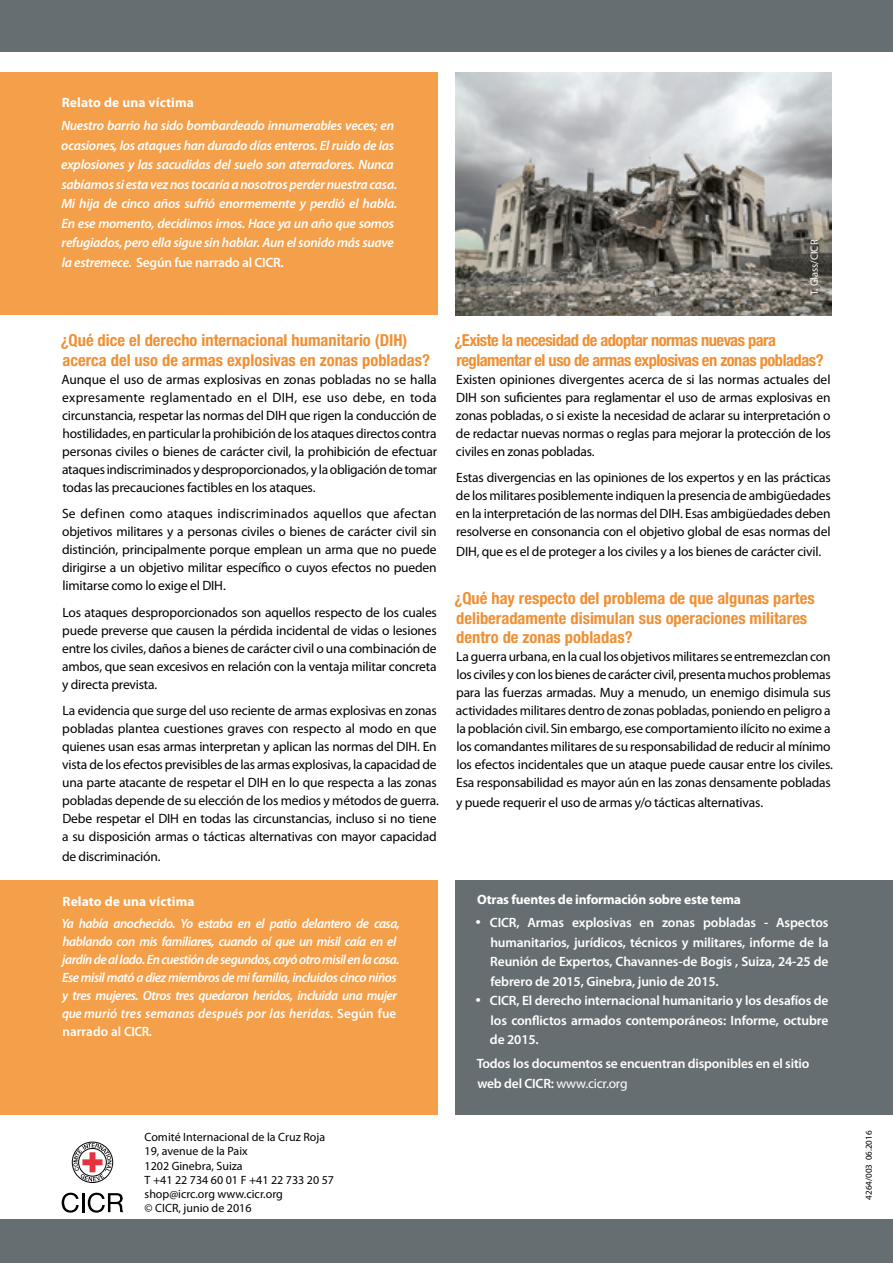
<style>
.page{position:relative;width:893px;height:1263px;background:#fff}
.page>*{position:absolute;margin:0;border:0;box-sizing:border-box;transform-origin:0 0}
.t1{font:700 condensed 16.5px/19.5px "Helvetica Neue LT Std";color:#f09034}
.t2{font:700 condensed 16.5px/19.5px "Helvetica Neue LT Std";letter-spacing:-.03em;color:#f09034}
.t3{font:13.5px/18px "Myriad Pro";letter-spacing:-.015em;color:#000;text-align:justify}
.t4{font:italic 600 13.5px/19.5px "Myriad Pro";letter-spacing:-.02em;color:#fff}
.t5{font:600 13.5px/19.5px "Myriad Pro";letter-spacing:-.01em;color:#fff;text-align:justify}
.t6{font:700 13.5px "Myriad Pro";letter-spacing:-.015em;color:#fff}
.t7{font:700 13.5px "Myriad Pro";letter-spacing:.01em;color:#fff}
.t8{font:12px/14.2px "Myriad Pro";color:#000}
.t9{font:10.5px "Myriad Pro";color:#fff}
.t10{font:9px "Myriad Pro";color:#000}
.s1{font-style:normal}
.s2{font-weight:400}
</style>
<div class="page">
<div style="left:0;top:1219px;width:893px;height:44px;background:#676e71"></div>
<img style="left:455px;top:72px;width:376px;height:243px">
<div style="left:0;top:72px;width:437px;height:243px;background:#f49f4a"></div>
<div style="left:0;top:880px;width:438px;height:235px;background:#f49f4a"></div>
<div style="left:455px;top:881px;width:438px;height:234px;background:#676e71"></div>
<div style="left:72px;top:1142px;width:41px;height:41px;border:1px solid #000;border-radius:50%"></div>
<svg style="left:73px;top:1143px;width:39px;height:38px"></svg>
<svg style="left:62px;top:1193px;width:61px;height:19px"></svg>
<div style="left:0;top:0;width:893px;height:51px;background:#676e71"></div>
<p class="t7" style="left:62px;top:93px;width:134px">Relato de una víctima</p>
<p class="t4" style="left:61px;top:116px;width:337px">Nuestro barrio ha sido bombardeado innumerables veces; en ocasiones, los ataques han durado días enteros. El ruido de las explosiones y las sacudidas del suelo son aterradores. Nunca sabíamos si esta vez nos tocaría a nosotros perder nuestra casa.<br>Mi hija de cinco años sufrió enormemente y perdió el habla.<br>En ese momento, decidimos irnos. Hace ya un año que somos refugiados, pero ella sigue sin hablar. Aun el sonido más suave la estremece. <span class="s1">Según fue narrado al CICR.</span></p>
<p class="t1" style="left:61px;top:330px;width:371px">¿Qué dice el derecho internacional humanitario (DIH) acerca del uso de armas explosivas en zonas pobladas?</p>
<p class="t3" style="left:61px;top:370px;width:377px">Aunque el uso de armas explosivas en zonas pobladas no se halla expresamente reglamentado en el DIH, ese uso debe, en toda circunstancia, respetar las normas del DIH que rigen la conducción de hostilidades, en particular la prohibición de los ataques directos contra personas civiles o bienes de carácter civil, la prohibición de efectuar ataques indiscriminados y desproporcionados, y la obligación de tomar todas las precauciones factibles en los ataques.</p>
<p class="t3" style="left:62px;top:504px;width:376px">Se definen como ataques indiscriminados aquellos que afectan objetivos militares y a personas civiles o bienes de carácter civil sin distinción, principalmente porque emplean un arma que no puede dirigirse a un objetivo militar específico o cuyos efectos no pueden limitarse como lo exige el DIH.</p>
<p class="t3" style="left:62px;top:603px;width:376px">Los ataques desproporcionados son aquellos respecto de los cuales puede preverse que causen la pérdida incidental de vidas o lesiones entre los civiles, daños a bienes de carácter civil o una combinación de ambos, que sean excesivos en relación con la ventaja militar concreta y directa prevista.</p>
<p class="t3" style="left:62px;top:701px;width:378px;text-align:left">La evidencia que surge del uso reciente de armas explosivas en zonas pobladas plantea cuestiones graves con respecto al modo en que quienes usan esas armas interpretan y aplican las normas del DIH. En vista de los efectos previsibles de las armas explosivas, la capacidad de una parte atacante de respetar el DIH en lo que respecta a las zonas pobladas depende de su elección de los medios y métodos de guerra.<br>Debe respetar el DIH en todas las circunstancias, incluso si no tiene a su disposición armas o tácticas alternativas con mayor capacidad</p>
<p class="t3" style="left:62px;top:847px;width:100px">de discriminación.</p>
<p class="t7" style="left:63px;top:893px;width:134px">Relato de una víctima</p>
<p class="t4" style="left:61px;top:914px;width:340px;line-height:18px">Ya había anochecido. Yo estaba en el patio delantero de casa, hablando con mis familiares, cuando oí que un misil caía en el jardín de al lado. En cuestión de segundos, cayó otro misil en la casa.<br>Ese misil mató a diez miembros de mi familia, incluidos cinco niños y tres mujeres. Otros tres quedaron heridos, incluida una mujer que murió tres semanas después por las heridas. <span class="s1">Según fue narrado al CICR.</span></p>
<p class="t9" style="left:808px;top:295px;width:57px;rotate:-90deg">T. Glass/CICR</p>
<p class="t2" style="left:454px;top:331px;width:371px">¿Existe la necesidad de adoptar normas nuevas para reglamentar el uso de armas explosivas en zonas pobladas?</p>
<p class="t3" style="left:456px;top:370px;width:376px">Existen opiniones divergentes acerca de si las normas actuales del DIH son suficientes para reglamentar el uso de armas explosivas en zonas pobladas, o si existe la necesidad de aclarar su interpretación o de redactar nuevas normas o reglas para mejorar la protección de los civiles en zonas pobladas.</p>
<p class="t3" style="left:456px;top:469px;width:376px">Estas divergencias en las opiniones de los expertos y en las prácticas de los militares posiblemente indiquen la presencia de ambigüedades en la interpretación de las normas del DIH. Esas ambigüedades deben resolverse en consonancia con el objetivo global de esas normas del</p>
<p class="t3" style="left:456px;top:542px;width:366px">DIH, que es el de proteger a los civiles y a los bienes de carácter civil.</p>
<p class="t1" style="left:454px;top:588px;width:362px">¿Qué hay respecto del problema de que algunas partes deliberadamente disimulan sus operaciones militares dentro de zonas pobladas?</p>
<p class="t3" style="left:456px;top:647px;width:379px;text-align:left">La guerra urbana, en la cual los objetivos militares se entremezclan con los civiles y con los bienes de carácter civil, presenta muchos problemas para las fuerzas armadas. Muy a menudo, un enemigo disimula sus actividades militares dentro de zonas pobladas, poniendo en peligro a la población civil. Sin embargo, ese comportamiento ilícito no exime a los comandantes militares de su responsabilidad de reducir al mínimo los efectos incidentales que un ataque puede causar entre los civiles.<br>Esa responsabilidad es mayor aún en las zonas densamente pobladas</p>
<p class="t3" style="left:456px;top:793px;width:309px">y puede requerir el uso de armas y/o tácticas alternativas.</p>
<p class="t6" style="left:477px;top:890px;width:265px">Otras fuentes de información sobre este tema</p>
<p class="t5" style="left:490px;top:913px;width:340px;text-indent:-15px">• CICR, Armas explosivas en zonas pobladas - Aspectos humanitarios, jurídicos, técnicos y militares, informe de la Reunión de Expertos, Chavannes-de Bogis , Suiza, 24-25 de febrero de 2015, Ginebra, junio de 2015.</p>
<p class="t5" style="left:490px;top:991px;width:340px;text-indent:-15px">• CICR, El derecho internacional humanitario y los desafíos de los conflictos armados contemporáneos: Informe, octubre de 2015.</p>
<p class="t5" style="left:477px;top:1054px;width:334px">Todos los documentos se encuentran disponibles en el sitio web del CICR: <span class="s2">www.cicr.org</span></p>
<p class="t8" style="left:145px;top:1130px;width:191px">Comité Internacional de la Cruz Roja<br>19, avenue de la Paix<br>1202 Ginebra, Suiza<br>T +41 22 734 60 01 F +41 22 733 20 57 shop@icrc.org www.cicr.org<br>© CICR, junio de 2016</p>
<p class="t10" style="left:863px;top:1199px;width:70px;rotate:-90deg">4264/003 06.2016</p>
</div>
